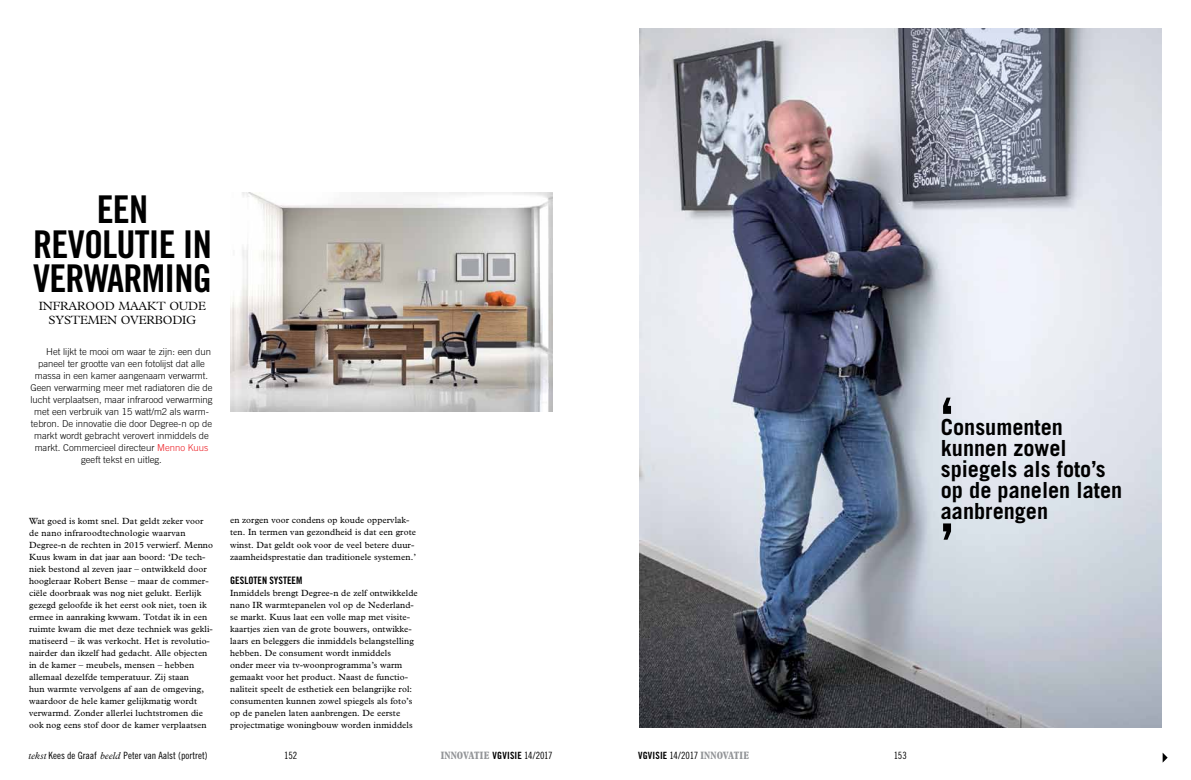
<style>
.page{position:relative;width:1191px;height:780px;background:#fff}
.page>*{position:absolute;margin:0;border:0;box-sizing:border-box;transform-origin:0 0}
.t1{font:700 56px "Trade Gothic";color:#000}
.t2{font:38.2px/34.8px "Trade Gothic Bold Cond Twenty";letter-spacing:-.02em;color:#000;text-align:center}
.t3{font:700 22.2px/21px "Trade Gothic";color:#000}
.t4{font:300 12px/14px "M Plantin";letter-spacing:-.02em;color:#000;text-align:center}
.t5{font:700 condensed 10.7px "M Plantin";letter-spacing:.005em;color:#939598}
.t6{font:10.2px "Trade Gothic Bold Cond Twenty";color:#000}
.t7{font:10px "Trade Gothic Cond Eighteen";color:#000}
.t8{font:300 9.5px "Trade Gothic";color:#000}
.t9{font:9px/12px "M Plantin";letter-spacing:.01em;color:#000}
.s1{color:#ed1d24}
.s2{font-family:"M Plantin";font-weight:300;font-style:italic}
.s3{font-family:"Trade Gothic Bold Cond Twenty";font-weight:400;font-stretch:normal;font-size:10px;color:#000}
.s4{font-family:"Trade Gothic Cond Eighteen";font-weight:400;font-stretch:normal;font-size:10px;color:#000}
</style>
<div class="page">
<svg style="left:1162px;top:752px;width:5px;height:10px"></svg>
<img style="left:639px;top:28px;width:522px;height:699px">
<img style="left:230px;top:193px;width:323px;height:218px">
<h2 class="t2" style="left:33px;top:191px;width:180px">EEN<br>REVOLUTIE IN<br>VERWARMING</h2>
<h3 class="t4" style="left:39px;top:299px;width:169px">INFRAROOD MAAKT OUDE<br>SYSTEMEN OVERBODIG</h3>
<p class="t8" style="left:46px;top:346px;width:166px">Het lijkt te mooi om waar te zijn: een dun</p>
<p class="t8" style="left:38px;top:358px;width:168px">paneel ter grootte van een fotolijst dat alle</p>
<p class="t8" style="left:35px;top:370px;width:175px">massa in een kamer aangenaam verwarmt.</p>
<p class="t8" style="left:30px;top:382px;width:184px">Geen verwarming meer met radiatoren die de</p>
<p class="t8" style="left:30px;top:394px;width:184px">lucht verplaatsen, maar infrarood verwarming</p>
<p class="t8" style="left:34px;top:406px;width:176px">met een verbruik van 15 watt/m2 als warm-</p>
<p class="t8" style="left:31px;top:418px;width:183px">tebron. De innovatie die door Degree-n op de</p>
<p class="t8" style="left:34px;top:430px;width:176px">markt wordt gebracht verovert inmiddels de</p>
<p class="t8" style="left:35px;top:442px;width:175px">markt. Commercieel directeur <span class="s1">Menno Kuus</span></p>
<p class="t8" style="left:81px;top:454px;width:82px">geeft tekst en uitleg.</p>
<p class="t9" style="left:29px;top:514px;width:185px">Wat goed is komt snel. Dat geldt zeker voor de nano infraroodtechnologie waarvan Degree-n de rechten in 2015 verwierf. Menno Kuus kwam in dat jaar aan boord: ‘De tech&shy;niek bestond al zeven jaar – ontwikkeld door hoogleraar Robert Bense – maar de commer&shy;ciële doorbraak was nog niet gelukt. Eerlijk gezegd geloofde ik het eerst ook niet, toen ik ermee in aanraking kwwam. Totdat ik in een ruimte kwam die met deze techniek was gekli&shy;matiseerd – ik was verkocht. Het is revolutio&shy;nairder dan ikzelf had gedacht. Alle objecten in de kamer – meubels, mensen – hebben allemaal dezelfde temperatuur. Zij staan<br>hun warmte vervolgens af aan de omgeving, waardoor de hele kamer gelijkmatig wordt verwarmd. Zonder allerlei luchtstromen die ook nog eens stof door de kamer verplaatsen</p>
<p class="t9" style="left:230px;top:514px;width:187px">en zorgen voor condens op koude oppervlak&shy;ten. In termen van gezondheid is dat een grote winst. Dat geldt ook voor de veel betere duur&shy;zaamheidsprestatie dan traditionele systemen.’</p>
<p class="t6" style="left:230px;top:574px;width:74px">GESLOTEN SYSTEEM</p>
<p class="t9" style="left:230px;top:586px;width:189px">Inmiddels brengt Degree-n de zelf ontwikkelde nano IR warmtepanelen vol op de Nederland&shy;se markt. Kuus laat een volle map met visite&shy;kaartjes zien van de grote bouwers, ontwikke&shy;laars en beleggers die inmiddels belangstelling hebben. De consument wordt inmiddels<br>onder meer via tv-woonprogramma’s warm gemaakt voor het product. Naast de functio&shy;naliteit speelt de esthetiek een belangrijke rol: consumenten kunnen zowel spiegels als foto’s op de panelen laten aanbrengen. De eerste projectmatige woningbouw worden inmiddels</p>
<p class="t7" style="left:28px;top:749px;width:181px"><span class="s2">tekst</span> Kees de Graaf <span class="s2">beeld</span> Peter van Aalst (portret)</p>
<p class="t7" style="left:284px;top:749px;width:14px">152</p>
<p class="t5" style="left:441px;top:748px;width:114px">INNOVATIE <span class="s3">VGVISIE</span> <span class="s4">14/2017</span></p>
<p class="t5" style="left:638px;top:748px;width:112px"><span class="s3">VGVISIE</span> <span class="s4">14/2017</span> INNOVATIE</p>
<p class="t7" style="left:893px;top:749px;width:15px">153</p>
<h1 class="t1" style="left:940px;top:384px;width:14px">‘</h1>
<h3 class="t3" style="left:940px;top:416px;width:183px">Consumenten kunnen zowel spiegels als foto’s op de panelen laten aanbrengen</h3>
<h1 class="t1" style="left:940px;top:509px;width:14px">’</h1>
</div>
